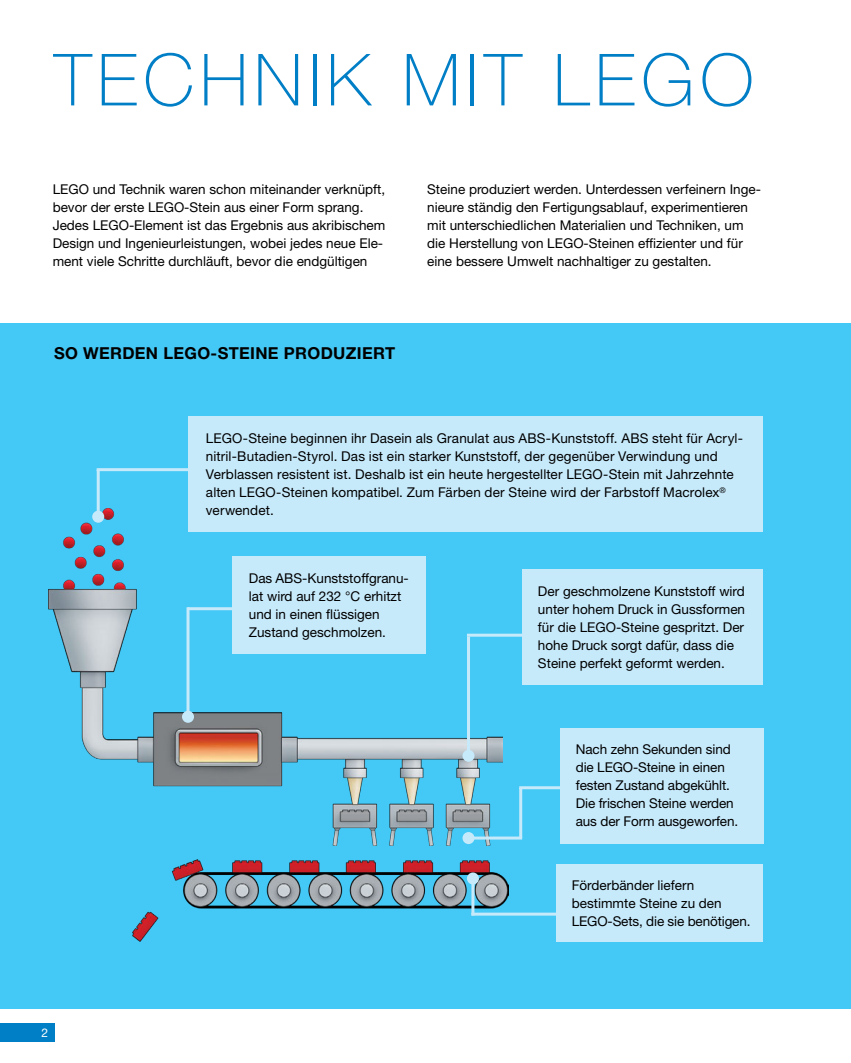
<style>
.page{position:relative;width:851px;height:1063px;background:#fff}
.page>*{position:absolute;margin:0;border:0;box-sizing:border-box;transform-origin:0 0}
.FrontmatterTitle{font:100 72px "Helvetica Neue LT Std";letter-spacing:.08em;color:#007ec6}
.t1{font:700 16.5px "Helvetica Neue LT Std";letter-spacing:.02em;color:#000}
.Body{font:13.5px/18px "Helvetica Neue LT Std";color:#000}
.t2{font:12px "Helvetica Neue LT Std";color:#fff}
</style>
<div class="page">
<div style="left:0;top:1024px;width:54px;height:18px;background:#007ec6"></div>
<div style="left:0;top:323px;width:850px;height:686px;background:#44c8f5"></div>
<div style="left:188px;top:417px;width:575px;height:115px;background:#c7eafb"></div>
<img style="left:49px;top:508px;width:453px;height:337px">
<img style="left:132px;top:860px;width:376px;height:82px">
<div style="left:232px;top:556px;width:193px;height:98px;background:#c7eafb"></div>
<div style="left:522px;top:569px;width:241px;height:115px;background:#c7eafb"></div>
<div style="left:560px;top:729px;width:203px;height:115px;background:#c7eafb"></div>
<hr style="left:97px;top:470px;width:3px;height:47px;background:#c7eafb">
<div style="left:92px;top:511px;width:12px;height:12px;background:#c7eafb;border-radius:50%"></div>
<hr style="left:97px;top:468px;width:95px;height:3px;background:#c7eafb">
<hr style="left:186px;top:607px;width:3px;height:110px;background:#c7eafb">
<div style="left:182px;top:711px;width:12px;height:12px;background:#c7eafb;border-radius:50%"></div>
<hr style="left:188px;top:607px;width:53px;height:3px;background:#c7eafb">
<hr style="left:467px;top:637px;width:3px;height:119px;background:#c7eafb">
<div style="left:462px;top:750px;width:12px;height:12px;background:#c7eafb;border-radius:50%"></div>
<hr style="left:467px;top:634px;width:59px;height:3px;background:#c7eafb">
<div style="left:556px;top:864px;width:207px;height:78px;background:#c7eafb"></div>
<hr style="left:468px;top:837px;width:54px;height:3px;background:#c7eafb">
<div style="left:462px;top:832px;width:12px;height:12px;background:#c7eafb;border-radius:50%"></div>
<hr style="left:519px;top:786px;width:43px;height:3px;background:#c7eafb">
<hr style="left:519px;top:788px;width:3px;height:50px;background:#c7eafb">
<hr style="left:471px;top:913px;width:85px;height:3px;background:#c7eafb">
<hr style="left:471px;top:878px;width:3px;height:38px;background:#c7eafb">
<div style="left:467px;top:872px;width:12px;height:12px;background:#c7eafb;border-radius:50%"></div>
<p class="FrontmatterTitle" style="left:54px;top:39px;width:701px">TECHNIK MIT LEGO</p>
<p class="Body" style="left:53px;top:180px;width:334px">LEGO und Technik waren schon miteinander verknüpft, bevor der erste LEGO-Stein aus einer Form sprang.<br>Jedes LEGO-Element ist das Ergebnis aus akribischem Design und Ingenieurleistungen, wobei jedes neue Ele&shy;ment viele Schritte durchläuft, bevor die endgültigen</p>
<p class="Body" style="left:427px;top:180px;width:335px">Steine produziert werden. Unterdessen verfeinern Inge&shy;nieure ständig den Fertigungsablauf, experimentieren mit unterschiedlichen Materialien und Techniken, um die Herstellung von LEGO-Steinen effizienter und für eine bessere Umwelt nachhaltiger zu gestalten.</p>
<h2 class="t1" style="left:54px;top:343px;width:342px">SO WERDEN LEGO-STEINE PRODUZIERT</h2>
<p class="Body" style="left:206px;top:429px;width:537px">LEGO-Steine beginnen ihr Dasein als Granulat aus ABS-Kunststoff. ABS steht für Acryl&shy;nitril-Butadien-Styrol. Das ist ein starker Kunststoff, der gegenüber Verwindung und Verblassen resistent ist. Deshalb ist ein heute hergestellter LEGO-Stein mit Jahrzehnte alten LEGO-Steinen kompatibel. Zum Färben der Steine wird der Farbstoff Macrolex<sup>® </sup>verwendet.</p>
<p class="t2" style="left:41px;top:1026px;width:8px">2</p>
<p class="Body" style="left:249px;top:569px;width:160px">Das ABS-Kunststoffgranu&shy;lat wird auf 232 °C erhitzt und in einen flüssigen<br>Zustand geschmolzen.</p>
<p class="Body" style="left:538px;top:582px;width:208px">Der geschmolzene Kunststoff wird unter hohem Druck in Gussformen für die LEGO-Steine gespritzt. Der hohe Druck sorgt dafür, dass die Steine perfekt geformt werden.</p>
<p class="Body" style="left:575px;top:740px;width:164px">Nach zehn Sekunden sind die LEGO-Steine in einen festen Zustand abgekühlt.<br>Die frischen Steine werden aus der Form ausgeworfen.</p>
<p class="Body" style="left:571px;top:876px;width:180px">Förderbänder liefern bestimmte Steine zu den<br>LEGO-Sets, die sie benötigen.</p>
</div>
